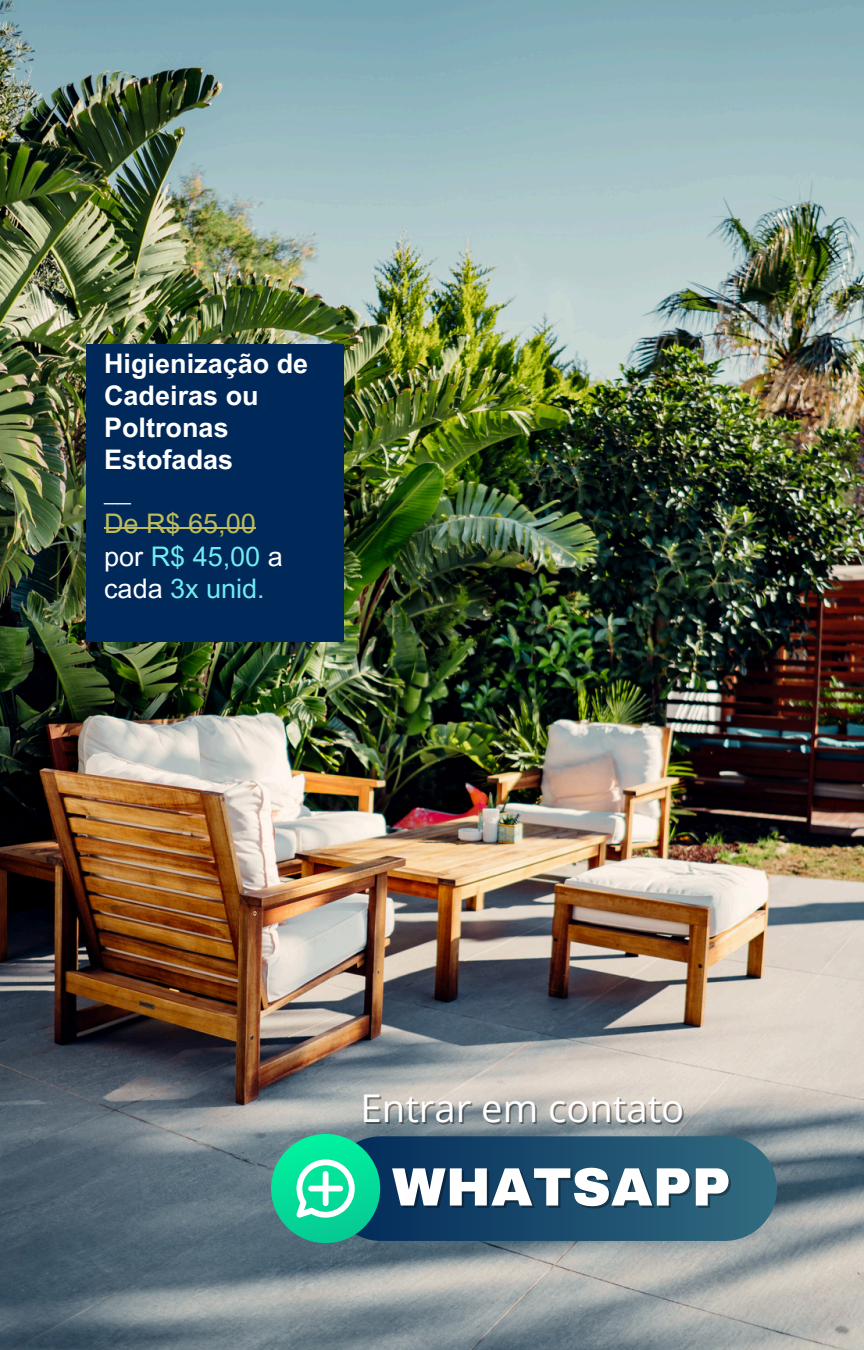
<style>
.page{position:relative;width:864px;height:1350px;background:#fff}
.page>*{position:absolute;margin:0;border:0;box-sizing:border-box;transform-origin:0 0}
.t1{font:900 54px "Archivo";color:#fff}
.t2{font:38.25px "Open Sans";color:#fff}
.t3{font:700 27px/31.9px "Arial MT Pro";color:#fff}
.t4{font:27px/31.9px "Arial MT Pro";color:#70edf1}
.t5{font:27px "Arial MT Pro";color:#bdbb5a}
.s1{color:#fff}
</style>
<div class="page">
<img style="left:0;top:0;width:864px;height:1350px">
<div style="left:86px;top:344px;width:258px;height:297px;background:#002858"></div>
<hr style="left:104px;top:527px;width:152px;height:1px;background:#bdbb5a">
<div style="left:329px;top:1136px;width:448px;height:105px;background:linear-gradient(to right,#002958,#336b80);border-radius:52px"></div>
<div style="left:271px;top:1134px;width:109px;height:109px;background:linear-gradient(to bottom,#00f29f,#07c893);border-radius:50%"></div>
<svg style="left:296px;top:1159px;width:59px;height:59px"></svg>
<p class="t3" style="left:104px;top:351px;width:206px">Higienização de<br>Cadeiras ou<br>Poltronas</p>
<p class="t3" style="left:104px;top:447px;width:131px">Estofadas</p>
<p class="t3" style="left:104px;top:479px;width:29px">__</p>
<p class="t5" style="left:104px;top:514px;width:153px">De R$ 65,00</p>
<p class="t4" style="left:104px;top:543px;width:180px"><span class="s1">por</span> R$ 45,00 <span class="s1">a cada</span> 3x unid.</p>
<p class="t2" style="left:361px;top:1081px;width:325px">Entrar em contato</p>
<h2 class="t1" style="left:392px;top:1158px;width:340px">WHATSAPP</h2>
</div>
